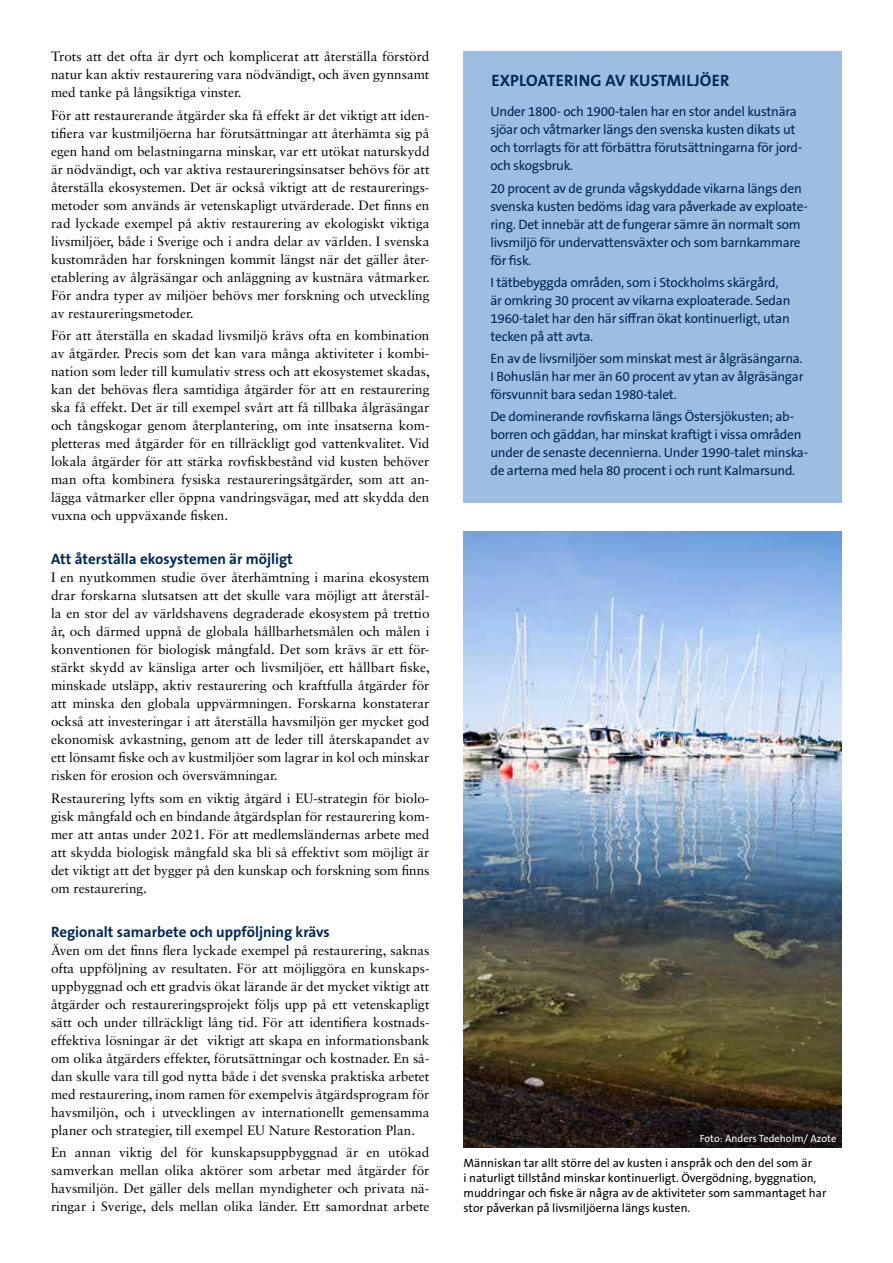
<style>
.page{position:relative;width:893px;height:1263px;background:#fff}
.page>*{position:absolute;margin:0;border:0;box-sizing:border-box;transform-origin:0 0}
.t1{font:700 16.5px "The Sans B W7";letter-spacing:.015em;color:#002856}
.t2{font:700 15px "The Sans B W7";color:#002856}
.t3{font:13.5px/18px "Sabon LT Std";color:#000;text-align:justify}
.t4{font:13.5px/18px "The Sans B W5 Plain";letter-spacing:-.02em;color:#002856}
.t5{font:12px/15px "The Sans B W5 Plain";color:#000}
.t6{font:10.5px "The Sans B W5 Plain";color:#fff}
</style>
<div class="page">
<div style="left:463px;top:51px;width:379px;height:452px;background:#9ebee1"></div>
<img style="left:463px;top:531px;width:379px;height:616px">
<p class="t3" style="left:51px;top:48px;width:380px">Trots att det ofta är dyrt och komplicerat att återställa förstörd natur kan aktiv restaurering vara nödvändigt, och även gynnsamt med tanke på långsiktiga vinster.</p>
<p class="t3" style="left:51px;top:106px;width:380px">För att restaurerande åtgärder ska få effekt är det viktigt att iden&shy;tifiera var kustmiljöerna har förutsättningar att återhämta sig på egen hand om belastningarna minskar, var ett utökat naturskydd är nödvändigt, och var aktiva restaureringsinsatser behövs för att återställa ekosystemen. Det är också viktigt att de restaurerings&shy;metoder som används är vetenskapligt utvärderade. Det finns en rad lyckade exempel på aktiv restaurering av ekologiskt viktiga livsmiljöer, både i Sverige och i andra delar av världen. I svenska kustområden har forskningen kommit längst när det gäller åter&shy;etablering av ålgräsängar och anläggning av kustnära våtmarker.<br>För andra typer av miljöer behövs mer forskning och utveckling av restaureringsmetoder.</p>
<p class="t3" style="left:51px;top:326px;width:380px">För att återställa en skadad livsmiljö krävs ofta en kombination av åtgärder. Precis som det kan vara många aktiviteter i kombi&shy;nation som leder till kumulativ stress och att ekosystemet skadas, kan det behövas flera samtidiga åtgärder för att en restaurering ska få effekt. Det är till exempel svårt att få tillbaka ålgräsängar och tångskogar genom återplantering, om inte insatserna kom&shy;pletteras med åtgärder för en tillräckligt god vattenkvalitet. Vid lokala åtgärder för att stärka rovfiskbestånd vid kusten behöver man ofta kombinera fysiska restaureringsåtgärder, som att an&shy;lägga våtmarker eller öppna vandringsvägar, med att skydda den vuxna och uppväxande fisken.</p>
<p class="t2" style="left:51px;top:550px;width:243px">Att återställa ekosystemen är möjligt</p>
<p class="t3" style="left:51px;top:569px;width:380px">I en nyutkommen studie över återhämtning i marina ekosystem drar forskarna slutsatsen att det skulle vara möjligt att återstäl&shy;la en stor del av världshavens degraderade ekosystem på trettio år, och därmed uppnå de globala hållbarhetsmålen och målen i konventionen för biologisk mångfald. Det som krävs är ett för&shy;stärkt skydd av känsliga arter och livsmiljöer, ett hållbart fiske, minskade utsläpp, aktiv restaurering och kraftfulla åtgärder för att minska den globala uppvärmningen. Forskarna konstaterar också att investeringar i att återställa havsmiljön ger mycket god ekonomisk avkastning, genom att de leder till återskapandet av ett lönsamt fiske och av kustmiljöer som lagrar in kol och minskar risken för erosion och översvämningar.</p>
<p class="t3" style="left:51px;top:789px;width:380px">Restaurering lyfts som en viktig åtgärd i EU-strategin för biolo&shy;gisk mångfald och en bindande åtgärdsplan för restaurering kom&shy;mer att antas under 2021. För att medlemsländernas arbete med att skydda biologisk mångfald ska bli så effektivt som möjligt är det viktigt att det bygger på den kunskap och forskning som finns om restaurering.</p>
<p class="t2" style="left:51px;top:922px;width:280px">Regionalt samarbete och uppföljning krävs</p>
<p class="t3" style="left:51px;top:941px;width:380px">Även om det finns flera lyckade exempel på restaurering, saknas ofta uppföljning av resultaten. För att möjliggöra en kunskaps&shy;uppbyggnad och ett gradvis ökat lärande är det mycket viktigt att åtgärder och restaureringsprojekt följs upp på ett vetenskapligt sätt och under tillräckligt lång tid. För att identifiera kostnads&shy;effektiva lösningar är det viktigt att skapa en informationsbank om olika åtgärders effekter, förutsättningar och kostnader. En så&shy;dan skulle vara till god nytta både i det svenska praktiska arbetet med restaurering, inom ramen för exempelvis åtgärdsprogram för havsmiljön, och i utvecklingen av internationellt gemensamma planer och strategier, till exempel EU Nature Restoration Plan.</p>
<p class="t3" style="left:51px;top:1143px;width:380px">En annan viktig del för kunskapsuppbyggnad är en utökad samverkan mellan olika aktörer som arbetar med åtgärder för havsmiljön. Det gäller dels mellan myndigheter och privata nä&shy;ringar i Sverige, dels mellan olika länder. Ett samordnat arbete</p>
<p class="t1" style="left:491px;top:70px;width:239px">EXPLOATERING AV KUSTMILJÖER</p>
<p class="t4" style="left:490px;top:103px;width:313px">Under 1800- och 1900-talen har en stor andel kustnära sjöar och våtmarker längs den svenska kusten dikats ut och torrlagts för att förbättra förutsättningarna för jord&shy;och skogsbruk.</p>
<p class="t4" style="left:490px;top:179px;width:319px">20 procent av de grunda vågskyddade vikarna längs den svenska kusten bedöms idag vara påverkade av exploate&shy;ring. Det innebär att de fungerar sämre än normalt som livsmiljö för undervattensväxter och som barnkammare för fisk.</p>
<p class="t4" style="left:490px;top:273px;width:301px">I tätbebyggda områden, som i Stockholms skärgård, är omkring 30 procent av vikarna exploaterade. Sedan 1960-talet har den här siffran ökat kontinuerligt, utan tecken på att avta.</p>
<p class="t4" style="left:490px;top:350px;width:315px;text-align:justify">En av de livsmiljöer som minskat mest är ålgräsängarna.<br>I Bohuslän har mer än 60 procent av ytan av ålgräsängar försvunnit bara sedan 1980-talet.</p>
<p class="t4" style="left:490px;top:408px;width:319px">De dominerande rovfiskarna längs Östersjökusten; ab&shy;borren och gäddan, har minskat kraftigt i vissa områden under de senaste decennierna. Under 1990-talet minska&shy;de arterna med hela 80 procent i och runt Kalmarsund.</p>
<p class="t6" style="left:700px;top:1131px;width:138px">Foto: Anders Tedeholm/ Azote</p>
<p class="t5" style="left:463px;top:1155px;width:364px">Människan tar allt större del av kusten i anspråk och den del som är<br>i naturligt tillstånd minskar kontinuerligt. Övergödning, byggnation, muddringar och fiske är några av de aktiviteter som sammantaget har stor påverkan på livsmiljöerna längs kusten.</p>
</div>
